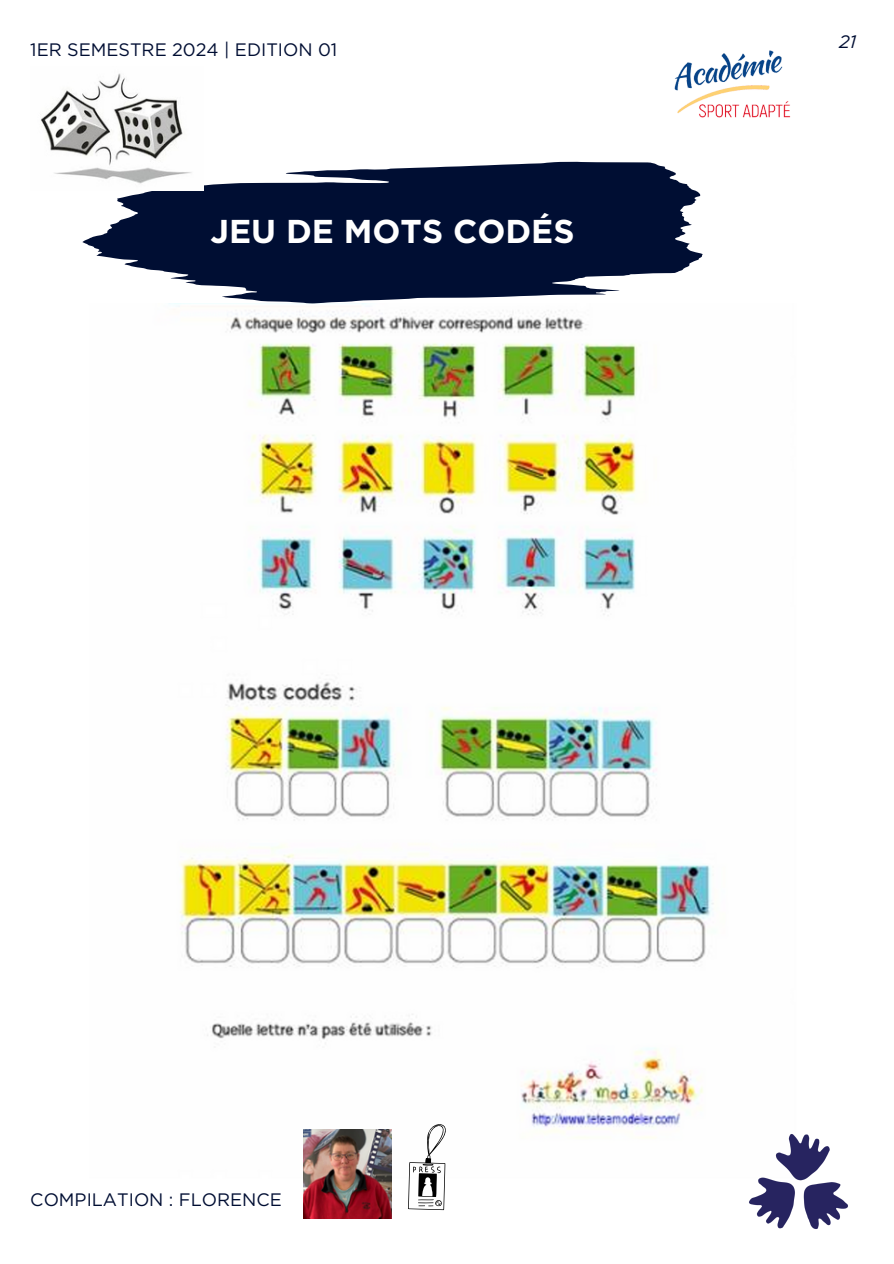
<style>
.page{position:relative;width:894px;height:1264px;background:#fff}
.page>*{position:absolute;margin:0;border:0;box-sizing:border-box;transform-origin:0 0}
.t1{font:700 33px "Gotham";color:#fff}
.t2{font:18px "Gotham";color:#000e33}
.t3{font:italic 18px "Gotham";color:#000e33}
</style>
<div class="page">
<img style="left:674px;top:50px;width:117px;height:68px">
<img style="left:169px;top:303px;width:545px;height:835px">
<img style="left:749px;top:1134px;width:99px;height:95px">
<svg style="left:82px;top:162px;width:620px;height:141px;fill:#000e33"></svg>
<img style="left:303px;top:1129px;width:89px;height:89px">
<img style="left:40px;top:73px;width:164px;height:117px">
<svg style="left:395px;top:1121px;width:56px;height:89px"></svg>
<p class="t2" style="left:30px;top:38px;width:308px">1ER SEMESTRE 2024 | EDITION 01</p>
<p class="t1" style="left:210px;top:212px;width:365px">JEU DE MOTS CODÉS</p>
<h1 class="t3" style="left:838px;top:30px;width:19px">21</h1>
<p class="t2" style="left:30px;top:1188px;width:253px">COMPILATION : FLORENCE</p>
</div>
